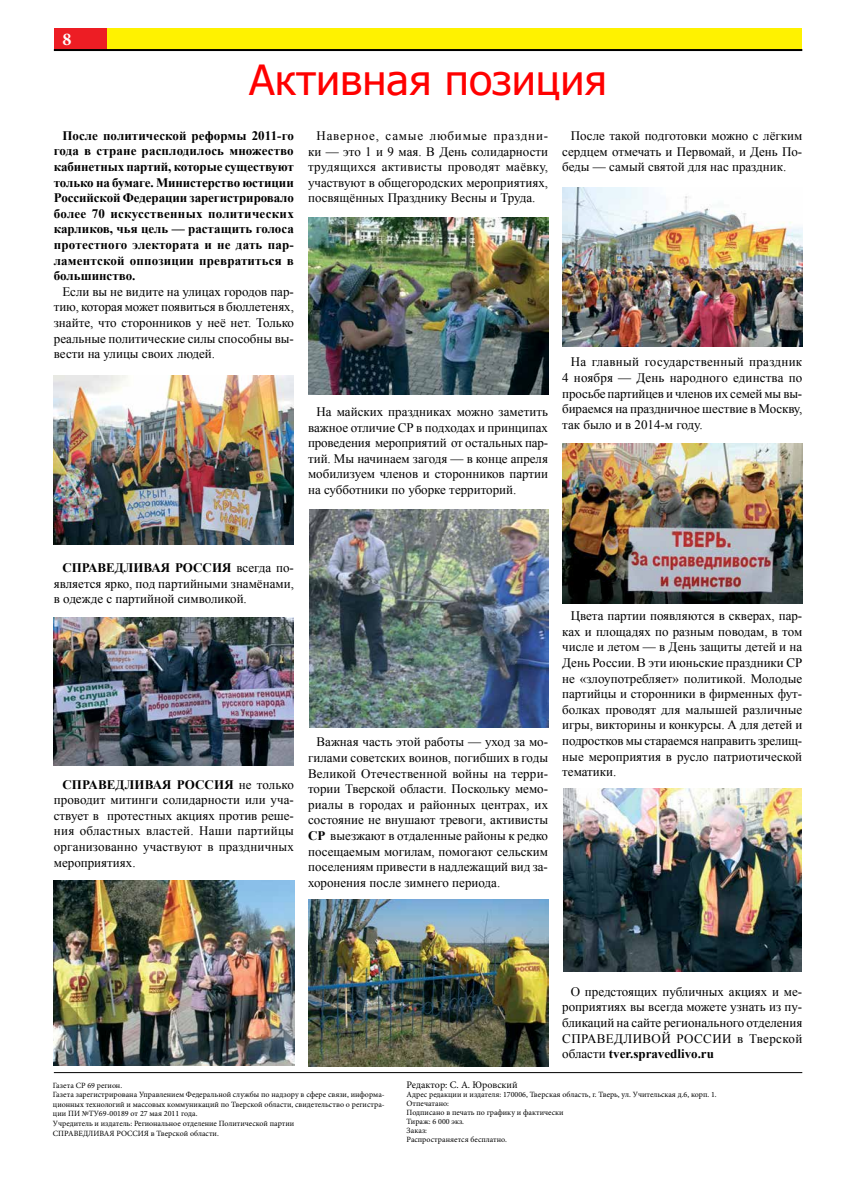
<style>
.page{position:relative;width:842px;height:1191px;background:#fff}
.page>*{position:absolute;margin:0;border:0;box-sizing:border-box;transform-origin:0 0}
.t1{font:41.5px "Tahoma";color:#f00}
.t2{font:700 18px "Minion Pro";color:#fff}
.t3{font:13px/15.6px "Times New Roman";color:#000;text-align:justify}
.t4{font:700 13px/15.6px "Times New Roman";letter-spacing:.01em;color:#000;text-align:justify}
.t5{font:10px "Minion Pro";color:#000}
.t6{font:8px/9.6px "Minion Pro";color:#000}
.s1{font-weight:700}
</style>
<div class="page">
<div style="left:106px;top:28px;width:695px;height:22px;background:#fff200"></div>
<div style="left:54px;top:28px;width:52px;height:22px;background:#ed1d24"></div>
<hr style="left:54px;top:49px;width:748px;height:2px;background:#000">
<img style="left:54px;top:376px;width:240px;height:169px">
<img style="left:54px;top:617px;width:240px;height:149px">
<hr style="left:54px;top:1072px;width:748px;height:1px;background:#000">
<img style="left:54px;top:881px;width:241px;height:184px">
<img style="left:309px;top:217px;width:239px;height:178px">
<img style="left:309px;top:509px;width:239px;height:218px">
<img style="left:308px;top:899px;width:240px;height:167px">
<img style="left:562px;top:188px;width:240px;height:158px">
<img style="left:562px;top:444px;width:240px;height:160px">
<img style="left:563px;top:788px;width:238px;height:183px">
<h2 class="t2" style="left:62px;top:27px;width:10px">8</h2>
<h1 class="t1" style="left:249px;top:52px;width:359px">Активная позиция</h1>
<p class="t3" style="left:308px;top:128px;width:242px;text-indent:9px">Наверное, самые любимые праздни&shy;ки — это 1 и 9 мая. В День солидарности трудящихся активисты проводят маёвку, участвуют в общегородских мероприятиях, посвящённых Празднику Весны и Труда.</p>
<p class="t4" style="left:54px;top:127px;width:242px;text-indent:9px">После политической реформы 2011-го года в стране расплодилось множество кабинетных партий, которые существуют только на бумаге. Министерство юстиции Российской Федерации зарегистрировало более 70 искусственных политических карликов, чья цель — растащить голоса протестного электората и не дать пар&shy;ламентской оппозиции превратиться в большинство.</p>
<p class="t3" style="left:54px;top:283px;width:242px;text-indent:9px">Если вы не видите на улицах городов пар&shy;тию, которая может появиться в бюллетенях, знайте, что сторонников у неё нет. Только реальные политические силы способны вы&shy;вести на улицы своих людей.</p>
<p class="t3" style="left:562px;top:128px;width:242px;text-indent:9px">После такой подготовки можно с лёгким сердцем отмечать и Первомай, и День По&shy;беды — самый святой для нас праздник.</p>
<p class="t3" style="left:562px;top:354px;width:242px;text-indent:9px">На главный государственный праздник 4 ноября — День народного единства по просьбе партийцев и членов их семей мы вы&shy;бираемся на праздничное шествие в Москву, так было и в 2014-м году.</p>
<p class="t3" style="left:308px;top:403px;width:242px;text-indent:9px">На майских праздниках можно заметить важное отличие СР в подходах и принципах проведения мероприятий от остальных пар&shy;тий. Мы начинаем загодя — в конце апреля мобилизуем членов и сторонников партии на субботники по уборке территорий.</p>
<p class="t3" style="left:54px;top:560px;width:242px;text-indent:9px"><span class="s1">СПРАВЕДЛИВАЯ РОССИЯ</span> всегда по&shy;является ярко, под партийными знамёнами, в одежде с партийной символикой.</p>
<p class="t3" style="left:54px;top:776px;width:242px;text-indent:9px"><span class="s1">СПРАВЕДЛИВАЯ РОССИЯ</span> не только проводит митинги солидарности или уча&shy;ствует в протестных акциях против реше&shy;ния областных властей. Наши партийцы организованно участвуют в праздничных мероприятиях.</p>
<p class="t3" style="left:308px;top:734px;width:242px;text-indent:9px">Важная часть этой работы — уход за мо&shy;гилами советских воинов, погибших в годы Великой Отечественной войны на терри&shy;тории Тверской области. Поскольку мемо&shy;риалы в городах и районных центрах, их состояние не внушают тревоги, активисты <span class="s1">СР</span> выезжают в отдаленные районы к редко посещаемым могилам, помогают сельским поселениям привести в надлежащий вид за&shy;хоронения после зимнего периода.</p>
<p class="t3" style="left:562px;top:608px;width:242px;text-indent:9px">Цвета партии появляются в скверах, пар&shy;ках и площадях по разным поводам, в том числе и летом — в День защиты детей и на День России. В эти июньские праздники СР не «злоупотребляет» политикой. Молодые партийцы и сторонники в фирменных фут&shy;болках проводят для малышей различные игры, викторины и конкурсы. А для детей и подростков мы стараемся направить зрелищ&shy;ные мероприятия в русло патриотической тематики.</p>
<p class="t3" style="left:562px;top:983px;width:242px;text-indent:9px">О предстоящих публичных акциях и ме&shy;роприятиях вы всегда можете узнать из пу&shy;бликаций на сайте регионального отделения СПРАВЕДЛИВОЙ РОССИИ в Тверской области <span class="s1">tver.spravedlivo.ru</span></p>
<p class="t6" style="left:53px;top:1080px;width:333px">Газета СР 69 регион.<br>Газета зарегистрирована Управлением Федеральной службы по надзору в сфере связи, информа&shy;ционных технологий и массовых коммуникаций по Тверской области, свидетельство о регистра&shy;ции ПИ №ТУ69-00189 от 27 мая 2011 года.<br>Учредитель и издатель: Региональное отделение Политической партии<br>СПРАВЕДЛИВАЯ РОССИЯ в Тверской области.</p>
<p class="t5" style="left:407px;top:1078px;width:112px">Редактор: С. А. Юровский</p>
<p class="t6" style="left:407px;top:1090px;width:312px;line-height:9px">Адрес редакции и издателя: 170006, Тверская область, г. Тверь, ул. Учительская д.6, корп. 1.<br>Отпечатано:<br>Подписано в печать по графику и фактически<br>Тираж: 6 000 экз.<br>Заказ:<br>Распространяется бесплатно.</p>
</div>
